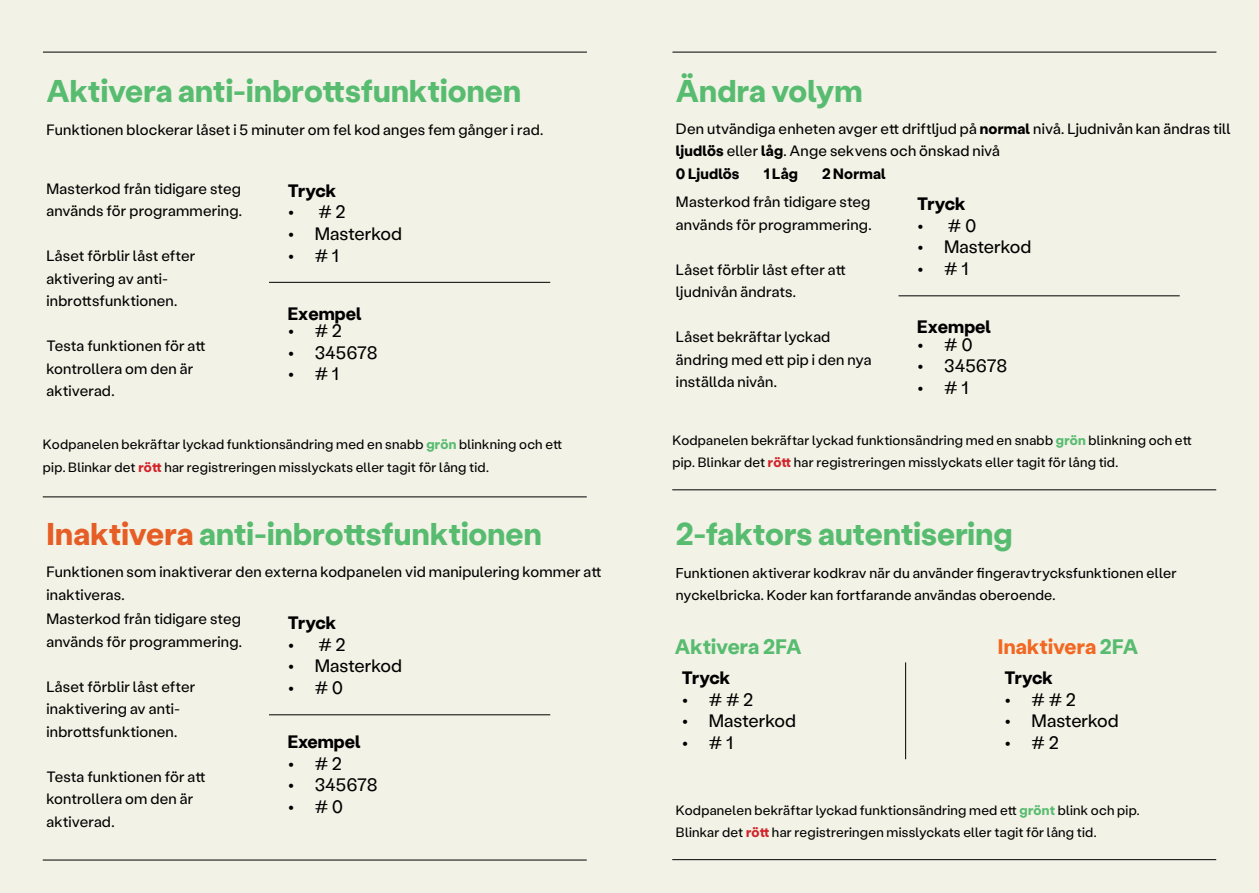
<style>
.page{position:relative;width:1259px;height:893px;background:#fff}
.page>*{position:absolute;margin:0;border:0;box-sizing:border-box;transform-origin:0 0}
.t1{font:700 31.5px "Stabil Grotesk";letter-spacing:.005em;color:#58bc70}
.t2{font:700 21px "Stabil Grotesk";letter-spacing:.01em;color:#f26722}
.t3{font:700 21px "Stabil Grotesk";letter-spacing:.005em;color:#58bc70}
.t4{font:18px "Stabil Grotesk";color:#000}
.t5{font:700 18px "Stabil Grotesk";color:#000}
.t6{font:15px/22.5px "Stabil Grotesk";letter-spacing:.015em;color:#000}
.t7{font:700 15px "Stabil Grotesk";letter-spacing:.015em;color:#000}
.t8{font:14.25px/22.5px "Stabil Grotesk";letter-spacing:.015em;color:#000}
.t9{font:13.5px/22.5px "Stabil Grotesk";letter-spacing:.015em;color:#000}
.s1{font-weight:700;color:#58bc70}
.s2{font-weight:700;color:#d2232a}
.s3{color:#e65e25}
.s4{font-weight:700}
.s5{color:#58bc70}
</style>
<div class="page">
<div style="left:0;top:0;width:629px;height:893px;background:#f2f2e6"></div>
<hr style="left:43px;top:52px;width:544px;height:1px;background:#000">
<hr style="left:43px;top:497px;width:544px;height:1px;background:#000">
<hr style="left:269px;top:282px;width:281px;height:1px;background:#000">
<hr style="left:269px;top:714px;width:281px;height:1px;background:#000">
<hr style="left:43px;top:860px;width:544px;height:1px;background:#000">
<div style="left:629px;top:0;width:630px;height:893px;background:#f2f2e6"></div>
<hr style="left:672px;top:52px;width:544px;height:1px;background:#000">
<hr style="left:672px;top:490px;width:544px;height:1px;background:#000">
<hr style="left:898px;top:296px;width:281px;height:1px;background:#000">
<hr style="left:672px;top:859px;width:544px;height:1px;background:#000">
<hr style="left:905px;top:662px;width:1px;height:97px;background:#000">
<h1 class="t1" style="left:46px;top:69px;width:476px">Aktivera anti-inbrottsfunktionen</h1>
<p class="t6" style="left:46px;top:118px;width:498px">Funktionen blockerar låset i 5 minuter om fel kod anges fem gånger i rad.</p>
<p class="t6" style="left:46px;top:176px;width:197px">Masterkod från tidigare steg används för programmering.</p>
<p class="t6" style="left:46px;top:244px;width:150px">Låset förblir låst efter aktivering av anti&shy;inbrottsfunktionen.</p>
<p class="t6" style="left:46px;top:334px;width:160px">Testa funktionen för att kontrollera om den är aktiverad.</p>
<p class="t5" style="left:288px;top:178px;width:50px">Tryck</p>
<p class="t4" style="left:288px;top:200px;width:59px">• # 2</p>
<p class="t4" style="left:288px;top:221px;width:116px">• Masterkod</p>
<p class="t4" style="left:288px;top:243px;width:52px">• # 1</p>
<p class="t5" style="left:288px;top:301px;width:75px">Exempel</p>
<p class="t4" style="left:288px;top:319px;width:56px">• # 2</p>
<p class="t4" style="left:288px;top:340px;width:91px">• 345678</p>
<p class="t4" style="left:288px;top:362px;width:52px">• # 1</p>
<p class="t9" style="left:43px;top:433px;width:521px">Kodpanelen bekräftar lyckad funktionsändring med en snabb <span class="s1">grön</span> blinkning och ett pip. Blinkar det <span class="s2">rött</span> har registreringen misslyckats eller tagit för lång tid.</p>
<h1 class="t1" style="left:46px;top:513px;width:497px"><span class="s3">Inaktivera</span> anti-inbrottsfunktionen</h1>
<p class="t6" style="left:46px;top:560px;width:556px">Funktionen som inaktiverar den externa kodpanelen vid manipulering kommer att inaktiveras.</p>
<p class="t6" style="left:46px;top:607px;width:197px">Masterkod från tidigare steg används för programmering.</p>
<p class="t6" style="left:46px;top:674px;width:150px">Låset förblir låst efter inaktivering av anti&shy;inbrottsfunktionen.</p>
<p class="t6" style="left:46px;top:764px;width:160px">Testa funktionen för att kontrollera om den är aktiverad.</p>
<p class="t5" style="left:288px;top:610px;width:50px">Tryck</p>
<p class="t4" style="left:288px;top:632px;width:59px">• # 2</p>
<p class="t4" style="left:288px;top:654px;width:116px">• Masterkod</p>
<p class="t4" style="left:288px;top:675px;width:57px">• # 0</p>
<p class="t5" style="left:288px;top:729px;width:74px">Exempel</p>
<p class="t4" style="left:288px;top:751px;width:56px">• # 2</p>
<p class="t4" style="left:288px;top:773px;width:91px">• 345678</p>
<p class="t4" style="left:288px;top:794px;width:57px">• # 0</p>
<h1 class="t1" style="left:676px;top:69px;width:188px">Ändra volym</h1>
<p class="t6" style="left:676px;top:116px;width:556px">Den utvändiga enheten avger ett driftljud på <span class="s4">normal</span> nivå. Ljudnivån kan ändras till <span class="s4">ljudlös</span> eller <span class="s4">låg</span>. Ange sekvens och önskad nivå<br><span class="s4">0 Ljudlös</span></p>
<p class="t7" style="left:763px;top:163px;width:36px">1 Låg</p>
<p class="t7" style="left:822px;top:163px;width:65px">2 Normal</p>
<p class="t6" style="left:676px;top:190px;width:197px">Masterkod från tidigare steg används för programmering.</p>
<p class="t6" style="left:676px;top:257px;width:171px">Låset förblir låst efter att ljudnivån ändrats.</p>
<p class="t6" style="left:676px;top:325px;width:197px">Låset bekräftar lyckad ändring med ett pip i den nya inställda nivån.</p>
<p class="t5" style="left:917px;top:192px;width:50px">Tryck</p>
<p class="t4" style="left:917px;top:213px;width:61px">• # 0</p>
<p class="t4" style="left:917px;top:235px;width:116px">• Masterkod</p>
<p class="t4" style="left:917px;top:257px;width:52px">• # 1</p>
<p class="t5" style="left:917px;top:314px;width:75px">Exempel</p>
<p class="t4" style="left:917px;top:332px;width:57px">• # 0</p>
<p class="t4" style="left:917px;top:354px;width:91px">• 345678</p>
<p class="t4" style="left:917px;top:375px;width:52px">• # 1</p>
<p class="t9" style="left:672px;top:428px;width:521px">Kodpanelen bekräftar lyckad funktionsändring med en snabb <span class="s1">grön</span> blinkning och ett pip. Blinkar det <span class="s2">rött</span> har registreringen misslyckats eller tagit för lång tid.</p>
<h1 class="t1" style="left:676px;top:513px;width:338px">2-faktors autentisering</h1>
<p class="t8" style="left:676px;top:561px;width:502px">Funktionen aktiverar kodkrav när du använder fingeravtrycksfunktionen eller nyckelbricka. Koder kan fortfarande användas oberoende.</p>
<h2 class="t3" style="left:675px;top:633px;width:128px">Aktivera 2FA</h2>
<h2 class="t2" style="left:997px;top:633px;width:142px">Inaktivera <span class="s5">2FA</span></h2>
<p class="t5" style="left:682px;top:666px;width:50px">Tryck</p>
<p class="t4" style="left:682px;top:687px;width:73px">• # # 2</p>
<p class="t4" style="left:682px;top:709px;width:116px">• Masterkod</p>
<p class="t4" style="left:682px;top:731px;width:52px">• # 1</p>
<p class="t5" style="left:1004px;top:666px;width:50px">Tryck</p>
<p class="t4" style="left:1004px;top:687px;width:73px">• # # 2</p>
<p class="t4" style="left:1004px;top:709px;width:116px">• Masterkod</p>
<p class="t4" style="left:1004px;top:731px;width:56px">• # 2</p>
<p class="t9" style="left:676px;top:798px;width:465px">Kodpanelen bekräftar lyckad funktionsändring med ett <span class="s1">grönt</span> blink och pip.<br>Blinkar det <span class="s2">rött</span> har registreringen misslyckats eller tagit för lång tid.</p>
</div>
